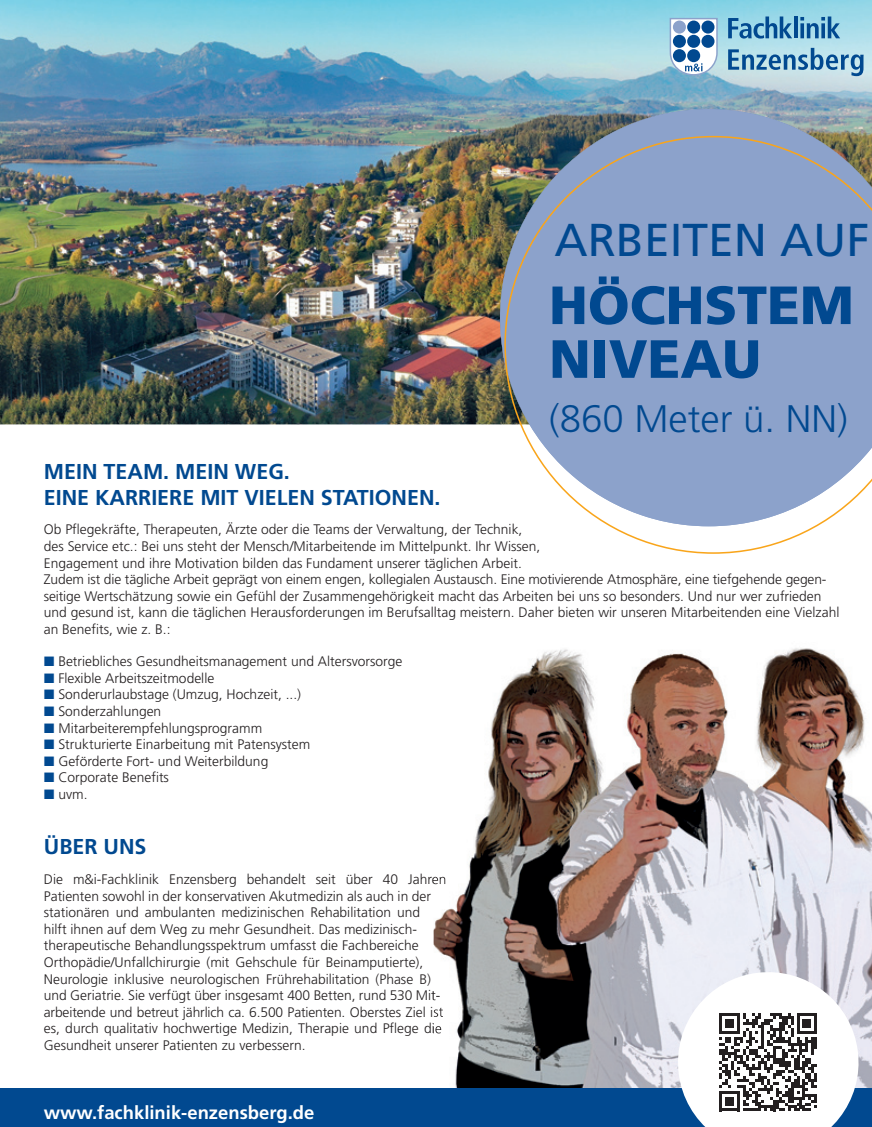
<style>
.page{position:relative;width:872px;height:1127px;background:#fff}
.page>*{position:absolute;margin:0;border:0;box-sizing:border-box;transform-origin:0 0}
.t1{font:900 53.7px/53.7px "Frutiger LT Pro";color:#014990}
.t2{font:46.05px "Frutiger LT Pro";color:#014990}
.t3{font:300 38.4px "Frutiger LT Pro";color:#014990}
.t4{font:700 21.45px/25.8px "Frutiger LT Pro";color:#014990}
.t5{font:700 18.45px "Frutiger LT Pro";color:#fff}
.t6{font:300 13.8px/16.6px "Frutiger LT Pro";color:#231f20}
.s1{font-family:"European Pi Three";font-weight:400;color:#014990}
</style>
<div class="page">
<img style="left:0;top:0;width:872px;height:424px">
<img style="left:500px;top:109px;width:372px;height:316px">
<svg style="left:669px;top:17px;width:49px;height:59px"></svg>
<svg style="left:728px;top:17px;width:64px;height:22px"></svg>
<svg style="left:793px;top:17px;width:4px;height:21px"></svg>
<svg style="left:800px;top:17px;width:40px;height:21px"></svg>
<svg style="left:728px;top:48px;width:135px;height:28px;background:#88b4ce"></svg>
<img style="left:433px;top:648px;width:439px;height:440px">
<img style="left:433px;top:873px;width:13px;height:14px">
<img style="left:433px;top:989px;width:6px;height:14px">
<img style="left:433px;top:1006px;width:10px;height:14px">
<svg style="left:433px;top:1023px;width:9px;height:13px"></svg>
<div style="left:0;top:1088px;width:872px;height:39px;background:#014990"></div>
<svg style="left:672px;top:967px;width:192px;height:160px"></svg>
<svg style="left:504px;top:136px;width:368px;height:418px;background:#9aabca"></svg>
<p class="t2" style="left:554px;top:213px;width:317px">ARBEITEN AUF</p>
<p class="t1" style="left:549px;top:279px;width:306px">HÖCHSTEM<br>NIVEAU</p>
<p class="t3" style="left:549px;top:402px;width:300px">(860 Meter ü. NN)</p>
<p class="t4" style="left:44px;top:460px;width:398px">MEIN TEAM. MEIN WEG.<br>EINE KARRIERE MIT VIELEN STATIONEN.</p>
<p class="t6" style="left:44px;top:522px;width:797px">Ob Pflegekräfte, Therapeuten, Ärzte oder die Teams der Verwaltung, der Technik,<br>des Service etc.: Bei uns steht der Mensch/Mitarbeitende im Mittelpunkt. Ihr Wissen,<br>Engagement und ihre Motivation bilden das Fundament unserer täglichen Arbeit.<br>Zudem ist die tägliche Arbeit geprägt von einem engen, kollegialen Austausch. Eine motivierende Atmosphäre, eine tiefgehende gegen&shy;seitige Wertschätzung sowie ein Gefühl der Zusammengehörigkeit macht das Arbeiten bei uns so besonders. Und nur wer zufrieden und gesund ist, kann die täglichen Herausforderungen im Berufsalltag meistern. Daher bieten wir unseren Mitarbeitenden eine Vielzahl an Benefits, wie z. B.:</p>
<p class="t6" style="left:44px;top:654px;width:360px"><span class="s1">-</span> Betriebliches Gesundheitsmanagement und Altersvorsorge</p>
<p class="t6" style="left:44px;top:670px;width:172px"><span class="s1">-</span> Flexible Arbeitszeitmodelle</p>
<p class="t6" style="left:44px;top:687px;width:259px"><span class="s1">-</span> Sonderurlaubstage (Umzug, Hochzeit, ...)</p>
<p class="t6" style="left:44px;top:704px;width:119px"><span class="s1">-</span> Sonderzahlungen</p>
<p class="t6" style="left:44px;top:720px;width:220px"><span class="s1">-</span> Mitarbeiterempfehlungsprogramm</p>
<p class="t6" style="left:44px;top:737px;width:268px"><span class="s1">-</span> Strukturierte Einarbeitung mit Patensystem</p>
<p class="t6" style="left:44px;top:753px;width:226px"><span class="s1">-</span> Geförderte Fort- und Weiterbildung</p>
<p class="t6" style="left:44px;top:770px;width:127px"><span class="s1">-</span> Corporate Benefits</p>
<p class="t6" style="left:44px;top:787px;width:45px"><span class="s1">-</span> uvm.</p>
<p class="t4" style="left:44px;top:835px;width:104px">ÜBER UNS</p>
<p class="t6" style="left:44px;top:872px;width:404px">Die m&amp;i-Fachklinik Enzensberg behandelt seit über 40 Jahren Patienten sowohl in der konservativen Akutmedizin als auch in der stationären und ambulanten medizinischen Rehabilitation und hilft ihnen auf dem Weg zu mehr Gesundheit. Das medizinisch&shy;therapeutische Behandlungsspektrum umfasst die Fachbereiche Orthopädie/Unfallchirurgie (mit Gehschule für Beinamputierte), Neurologie inklusive neurologischen Frührehabilitation (Phase B) und Geriatrie. Sie verfügt über insgesamt 400 Betten, rund 530 Mit&shy;arbeitende und betreut jährlich ca. 6.500 Patienten. Oberstes Ziel ist es, durch qualitativ hochwertige Medizin, Therapie und Pflege die Gesundheit unserer Patienten zu verbessern.</p>
<p class="t5" style="left:44px;top:1104px;width:272px">www.fachklinik-enzensberg.de</p>
</div>
